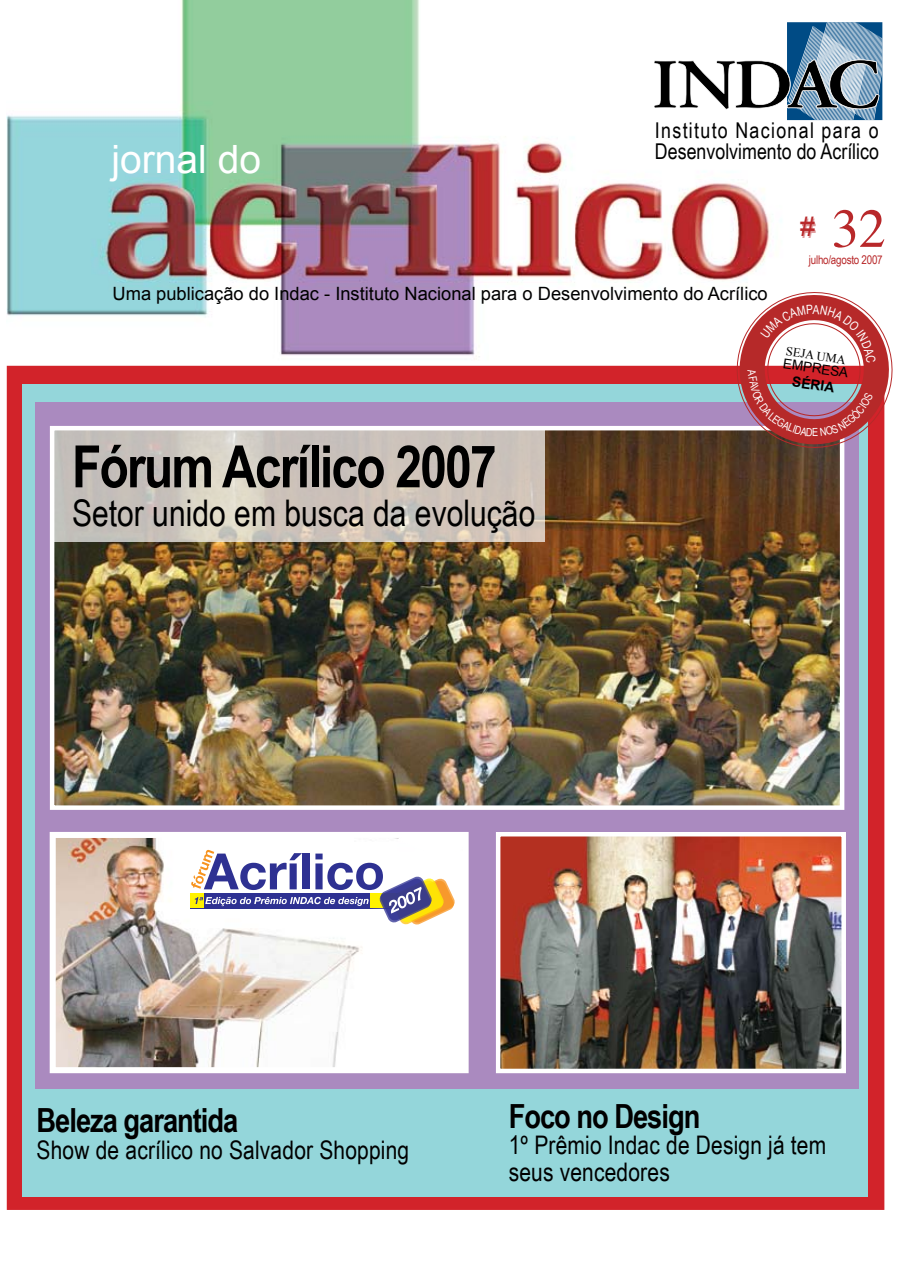
<style>
.page{position:relative;width:900px;height:1261px;background:#fff}
.page>*{position:absolute;margin:0;border:0;box-sizing:border-box;transform-origin:0 0}
.t1{font:700 58.35px "Arial Narrow";letter-spacing:-.03em;color:#000}
.t2{font:39px "Arial";color:#fff}
.t3{font:36.75px "Arial Narrow";color:#000}
.t4{font:700 33.3px "Arial Narrow";letter-spacing:-.03em;color:#000}
.t5{font:27px "Arial";color:#b8272a}
.t6{font:25.65px/26.8px "Arial Narrow";letter-spacing:.005em;color:#000}
.t7{font:21.75px/21.8px "Arial Narrow";color:#000}
.t8{font:18.3px "Arial";color:#000}
.t9{font:700 13.95px "Arial";color:#000}
.t10{font:13.65px "Arial";color:#000}
.t11{font:12.6px "Times New Roman";color:#000}
.t12{font:12px "Arial Narrow";letter-spacing:-.02em;color:#b8282a}
</style>
<div class="page">
<div style="left:7px;top:366px;width:877px;height:844px;background:#d2232a"></div>
<div style="left:22px;top:384px;width:846px;height:813px;background:#94d6da"></div>
<img style="left:16px;top:0;width:842px;height:356px">
<svg style="left:653px;top:22px;width:229px;height:98px"></svg>
<img style="left:6px;top:115px;width:10px;height:434px">
<div style="left:35px;top:402px;width:824px;height:686px;background:#aa8abf"></div>
<img style="left:57px;top:839px;width:404px;height:227px">
<div style="left:50px;top:832px;width:418px;height:241px;border:6px solid #fff"></div>
<img style="left:55px;top:431px;width:784px;height:374px">
<div style="left:50px;top:426px;width:794px;height:384px;border:4px solid #fff"></div>
<img style="left:501px;top:837px;width:340px;height:231px">
<div style="left:496px;top:832px;width:350px;height:241px;border:4px solid #fff"></div>
<svg style="left:53px;top:429px;width:492px;height:112px;fill:#cbc2ba"></svg>
<svg style="left:191px;top:832px;width:276px;height:92px"></svg>
<svg style="left:834px;top:209px;width:24px;height:38px"></svg>
<svg style="left:710px;top:265px;width:183px;height:194px"></svg>
<h2 class="t2" style="left:112px;top:137px;width:151px">jornal do</h2>
<p class="t7" style="left:655px;top:119px;width:226px">Instituto Nacional para o<br>Desenvolvimento do Acrílico</p>
<p class="t5" style="left:802px;top:213px;width:17px">#</p>
<p class="t12" style="left:809px;top:253px;width:75px">julho/agosto 2007</p>
<p class="t8" style="left:113px;top:283px;width:657px">Uma publicação do Indac - Instituto Nacional para o Desenvolvimento do Acrílico</p>
<p class="t11" style="left:787px;top:344px;width:62px;rotate:8deg">SEJA UMA</p>
<p class="t10" style="left:784px;top:356px;width:67px;rotate:8deg">EMPRESA</p>
<p class="t9" style="left:793px;top:374px;width:44px;rotate:8deg">SÉRIA</p>
<h1 class="t1" style="left:72px;top:433px;width:426px">Fórum Acrílico 2007</h1>
<h3 class="t3" style="left:72px;top:492px;width:465px">Setor unido em busca da evolução</h3>
<p class="t4" style="left:37px;top:1100px;width:203px">Beleza garantida</p>
<p class="t6" style="left:37px;top:1136px;width:374px">Show de acrílico no Salvador Shopping</p>
<p class="t4" style="left:509px;top:1096px;width:193px">Foco no Design</p>
<p class="t6" style="left:509px;top:1132px;width:319px">1º Prêmio Indac de Design já tem seus vencedores</p>
</div>
